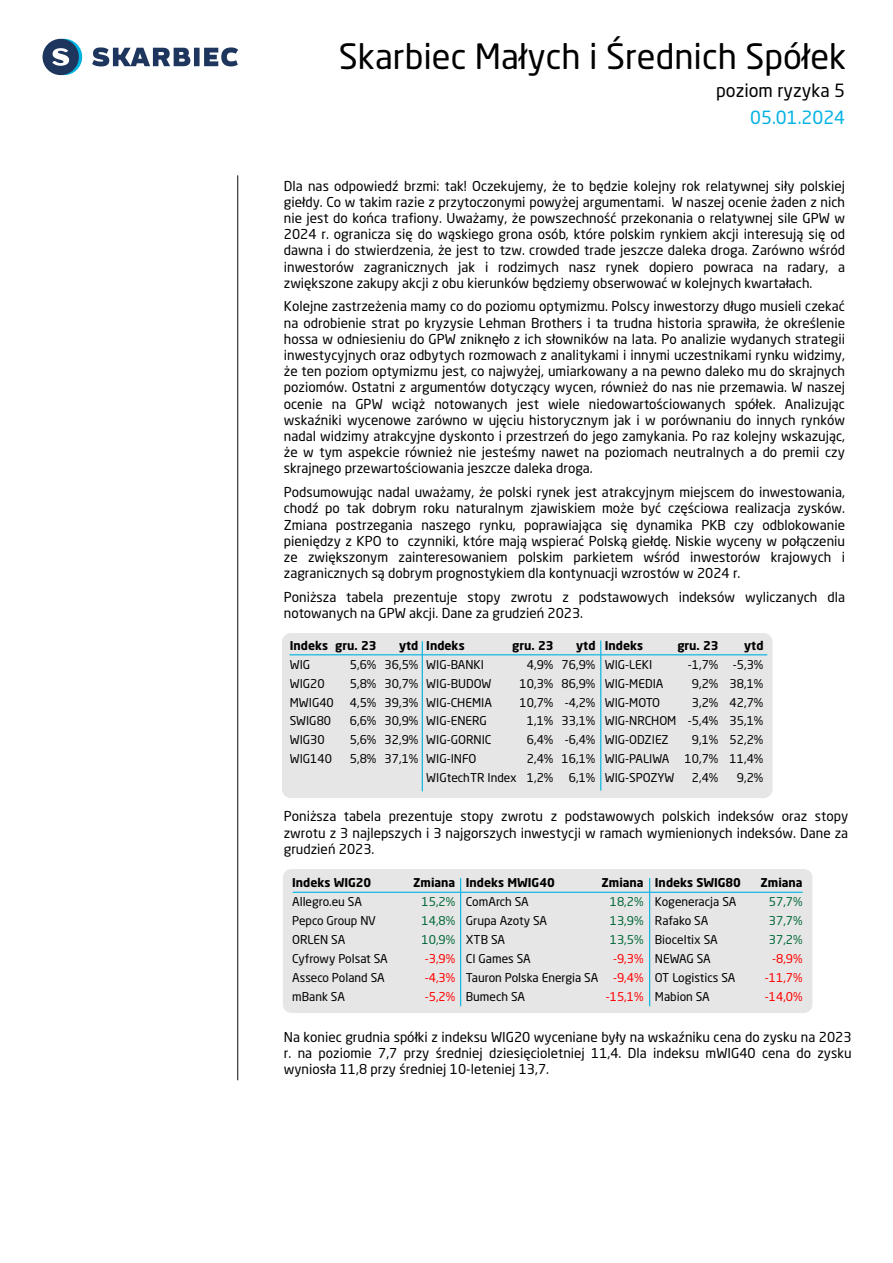
<style>
.page{position:relative;width:893px;height:1263px;background:#fff}
.page>*{position:absolute;margin:0;border:0;box-sizing:border-box;transform-origin:0 0}
.t1{font:34.5px "Neo Sans Pro";color:#000}
.t2{font:18px "Neo Sans Pro";color:#000}
.t3{font:18px "Neo Sans Pro";color:#00b2e3}
.t4{font:13.5px/16.2px "Neo Sans Pro";color:#000;text-align:justify}
.t5{font:12px/18.9px "Neo Sans Pro";color:#000}
.t6{font:700 12px "Neo Sans Pro";color:#000}
.t7{font:12px/18.9px "Neo Sans Pro";color:#f00;text-align:justify}
.t8{font:12px/18.9px "Neo Sans Pro";color:#006837;text-align:justify}
</style>
<div class="page">
<hr style="left:237px;top:175px;width:1px;height:905px;background:#000">
<svg style="left:46px;top:39px;width:36px;height:36px"></svg>
<div style="left:43px;top:39px;width:36px;height:36px;background:#1e355e;border-radius:50%"></div>
<svg style="left:52px;top:48px;width:17px;height:18px"></svg>
<svg style="left:92px;top:47px;width:146px;height:19px"></svg>
<div style="left:282px;top:633px;width:491px;height:165px;background:#e6e6e6;border-radius:9px"></div>
<hr style="left:289px;top:654px;width:478px;height:1px;background:#00b1e1">
<hr style="left:422px;top:641px;width:1px;height:150px;background:#00b1e1">
<hr style="left:600px;top:640px;width:1px;height:150px;background:#00b1e1">
<div style="left:283px;top:869px;width:529px;height:144px;background:#e6e6e6;border-radius:8px"></div>
<hr style="left:293px;top:892px;width:510px;height:1px;background:#00b1e1">
<hr style="left:460px;top:878px;width:1px;height:128px;background:#00b1e1">
<hr style="left:649px;top:878px;width:1px;height:128px;background:#00b1e1">
<h1 class="t1" style="left:339px;top:35px;width:509px">Skarbiec Małych i Średnich Spółek</h1>
<h2 class="t2" style="left:716px;top:79px;width:130px">poziom ryzyka 5</h2>
<h2 class="t3" style="left:750px;top:106px;width:96px">05.01.2024</h2>
<p class="t4" style="left:284px;top:177px;width:563px">Dla nas odpowiedź brzmi: tak! Oczekujemy, że to będzie kolejny rok relatywnej siły polskiej giełdy. Co w takim razie z przytoczonymi powyżej argumentami. W naszej ocenie żaden z nich nie jest do końca trafiony. Uważamy, że powszechność przekonania o relatywnej sile GPW w 2024 r. ogranicza się do wąskiego grona osób, które polskim rynkiem akcji interesują się od dawna i do stwierdzenia, że jest to tzw. crowded trade jeszcze daleka droga. Zarówno wśród inwestorów zagranicznych jak i rodzimych nasz rynek dopiero powraca na radary, a zwiększone zakupy akcji z obu kierunków będziemy obserwować w kolejnych kwartałach.</p>
<p class="t4" style="left:284px;top:298px;width:563px">Kolejne zastrzeżenia mamy co do poziomu optymizmu. Polscy inwestorzy długo musieli czekać na odrobienie strat po kryzysie Lehman Brothers i ta trudna historia sprawiła, że określenie hossa w odniesieniu do GPW zniknęło z ich słowników na lata. Po analizie wydanych strategii inwestycyjnych oraz odbytych rozmowach z analitykami i innymi uczestnikami rynku widzimy, że ten poziom optymizmu jest, co najwyżej, umiarkowany a na pewno daleko mu do skrajnych poziomów. Ostatni z argumentów dotyczący wycen, również do nas nie przemawia. W naszej ocenie na GPW wciąż notowanych jest wiele niedowartościowanych spółek. Analizując wskaźniki wycenowe zarówno w ujęciu historycznym jak i w porównaniu do innych rynków nadal widzimy atrakcyjne dyskonto i przestrzeń do jego zamykania. Po raz kolejny wskazując, że w tym aspekcie również nie jesteśmy nawet na poziomach neutralnych a do premii czy skrajnego przewartościowania jeszcze daleka droga.</p>
<p class="t4" style="left:284px;top:484px;width:563px">Podsumowując nadal uważamy, że polski rynek jest atrakcyjnym miejscem do inwestowania, chodź po tak dobrym roku naturalnym zjawiskiem może być częściowa realizacja zysków.<br>Zmiana postrzegania naszego rynku, poprawiająca się dynamika PKB czy odblokowanie pieniędzy z KPO to czynniki, które mają wspierać Polską giełdę. Niskie wyceny w połączeniu ze zwiększonym zainteresowaniem polskim parkietem wśród inwestorów krajowych i zagranicznych są dobrym prognostykiem dla kontynuacji wzrostów w 2024 r.</p>
<p class="t4" style="left:284px;top:589px;width:563px">Poniższa tabela prezentuje stopy zwrotu z podstawowych indeksów wyliczanych dla notowanych na GPW akcji. Dane za grudzień 2023.</p>
<p class="t6" style="left:290px;top:638px;width:40px">Indeks</p>
<p class="t5" style="left:290px;top:655px;width:46px">WIG<br>WIG20<br>MWIG40<br>SWIG80<br>WIG30<br>WIG140</p>
<p class="t6" style="left:399px;top:638px;width:21px">ytd</p>
<p class="t5" style="left:385px;top:655px;width:35px;text-align:justify">36,5% 30,7% 39,3% 30,9% 32,9% 37,1%</p>
<p class="t6" style="left:426px;top:638px;width:40px">Indeks</p>
<p class="t5" style="left:426px;top:655px;width:92px">WIG-BANKI<br>WIG-BUDOW<br>WIG-CHEMIA<br>WIG-ENERG<br>WIG-GORNIC<br>WIG-INFO<br>WIGtechTR Index</p>
<p class="t6" style="left:576px;top:638px;width:21px">ytd</p>
<p class="t5" style="left:562px;top:655px;width:35px;text-align:right">76,9%<br>86,9% -4,2%<br>33,1% -6,4%<br>16,1%<br>6,1%</p>
<p class="t6" style="left:605px;top:638px;width:40px">Indeks</p>
<p class="t5" style="left:605px;top:655px;width:73px">WIG-LEKI<br>WIG-MEDIA<br>WIG-MOTO<br>WIG-NRCHOM<br>WIG-ODZIEZ<br>WIG-PALIWA<br>WIG-SPOZYW</p>
<p class="t6" style="left:744px;top:638px;width:21px">ytd</p>
<p class="t5" style="left:730px;top:655px;width:35px;text-align:right">-5,3%<br>38,1%<br>42,7%<br>35,1%<br>52,2%<br>11,4%<br>9,2%</p>
<p class="t6" style="left:677px;top:638px;width:43px">gru. 23</p>
<p class="t5" style="left:685px;top:655px;width:35px;text-align:right">-1,7%<br>9,2%<br>3,2% -5,4%<br>9,1%<br>10,7%<br>2,4%</p>
<p class="t4" style="left:284px;top:808px;width:566px">Poniższa tabela prezentuje stopy zwrotu z podstawowych polskich indeksów oraz stopy zwrotu z 3 najlepszych i 3 najgorszych inwestycji w ramach wymienionych indeksów. Dane za grudzień 2023.</p>
<p class="t6" style="left:292px;top:875px;width:81px">Indeks WIG20</p>
<p class="t5" style="left:292px;top:892px;width:97px">Allegro.eu SA<br>Pepco Group NV<br>ORLEN SA<br>Cyfrowy Polsat SA<br>Asseco Poland SA mBank SA</p>
<p class="t6" style="left:335px;top:638px;width:43px">gru. 23</p>
<p class="t5" style="left:350px;top:655px;width:28px;text-align:justify">5,6% 5,8% 4,5% 6,6% 5,6% 5,8%</p>
<p class="t6" style="left:512px;top:638px;width:43px">gru. 23</p>
<p class="t5" style="left:520px;top:655px;width:35px;text-align:right">4,9%<br>10,3%<br>10,7%<br>1,1%<br>6,4%<br>2,4%<br>1,2%</p>
<p class="t6" style="left:760px;top:875px;width:44px">Zmiana</p>
<p class="t8" style="left:769px;top:892px;width:35px">57,7% 37,7% 37,2%</p>
<p class="t7" style="left:765px;top:949px;width:39px;text-indent:7px">-8,9% -11,7% -14,0%</p>
<p class="t4" style="left:284px;top:1028px;width:569px">Na koniec grudnia spółki z indeksu WIG20 wyceniane były na wskaźniku cena do zysku na 2023 r. na poziomie 7,7 przy średniej dziesięcioletniej 11,4. Dla indeksu mWIG40 cena do zysku wyniosła 11,8 przy średniej 10-leteniej 13,7.</p>
<p class="t6" style="left:413px;top:875px;width:44px">Zmiana</p>
<p class="t8" style="left:421px;top:892px;width:35px">15,2% 14,8% 10,9%</p>
<p class="t7" style="left:425px;top:949px;width:32px">-3,9% -4,3% -5,2%</p>
<p class="t6" style="left:601px;top:875px;width:44px">Zmiana</p>
<p class="t8" style="left:610px;top:892px;width:35px">18,2% 13,9% 13,5%</p>
<p class="t7" style="left:606px;top:949px;width:39px;text-align:right">-9,3% -9,4% -15,1%</p>
<p class="t6" style="left:466px;top:875px;width:90px">Indeks MWIG40</p>
<p class="t5" style="left:466px;top:892px;width:134px">ComArch SA<br>Grupa Azoty SA<br>XTB SA<br>CI Games SA<br>Tauron Polska Energia SA<br>Bumech SA</p>
<p class="t6" style="left:655px;top:875px;width:88px">Indeks SWIG80</p>
<p class="t5" style="left:655px;top:892px;width:83px">Kogeneracja SA<br>Rafako SA<br>Bioceltix SA<br>NEWAG SA<br>OT Logistics SA<br>Mabion SA</p>
</div>
